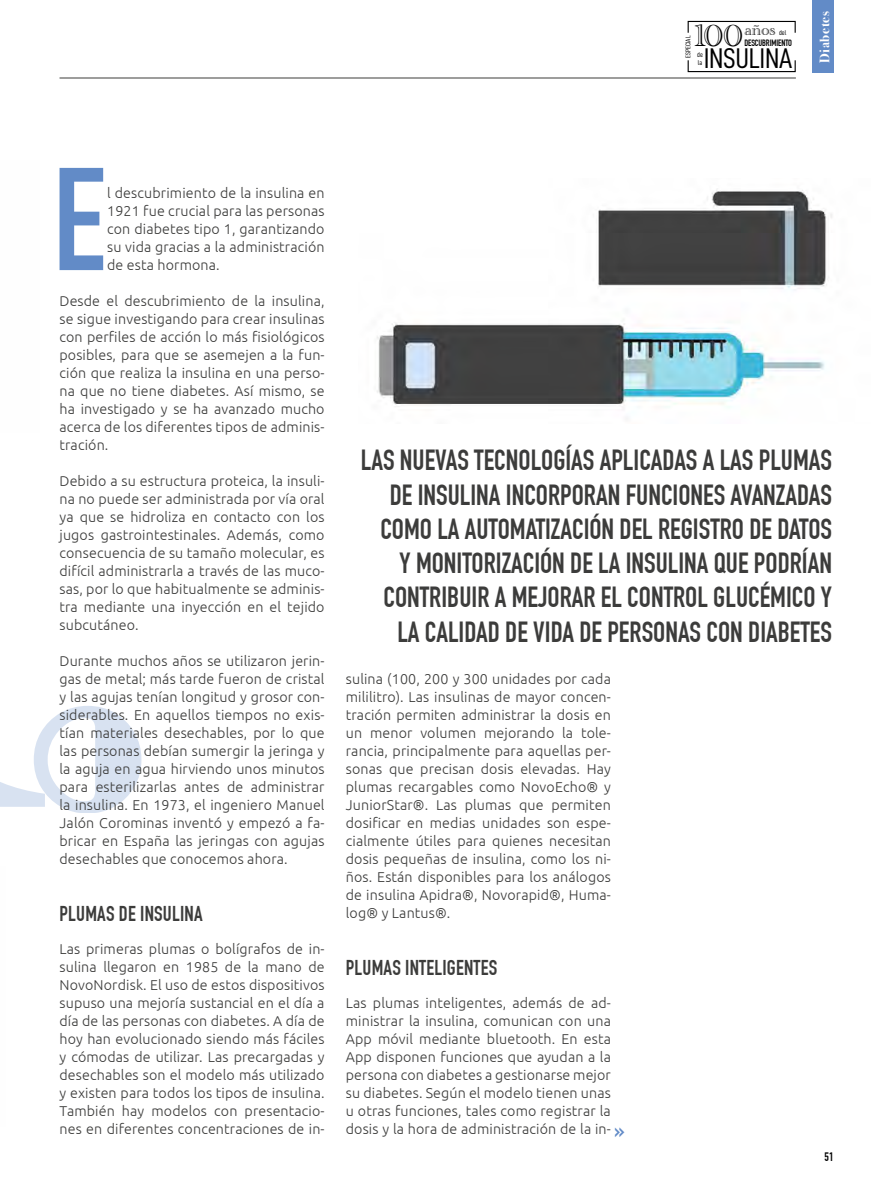
<style>
.page{position:relative;width:893px;height:1191px;background:#fff}
.page>*{position:absolute;margin:0;border:0;box-sizing:border-box;transform-origin:0 0}
.t1{font:861.3px "Academy Engraved Let Plain";color:#628bc7}
.t2{font:143.55px "DIN Engschrift Std";color:#628bc7}
.t3{font:31.8px "Academy Engraved Let Plain";color:#000}
.t4{font:28.5px/34.2px "DIN Engschrift Std";color:#3c3c3b;text-align:right}
.t5{font:28.5px "D DIN Condensed";letter-spacing:-.01em;color:#000}
.t6{font:23.85px "DIN Engschrift Std";color:#628bc7}
.t7{font:21px "DIN Engschrift Std";letter-spacing:.01em;color:#3c3c3b}
.t8{font:16.65px "Academy Engraved Let Plain";color:#000}
.t9{font:300 14.25px/18px "Ubuntu";letter-spacing:.01em;color:#3c3c3b;text-align:justify}
.t10{font:700 13.5px "Bodoni Svty Two ITCTT";letter-spacing:.04em;color:#fff}
.t11{font:12px "DIN Engschrift Std";color:#000}
.t12{font:9px "DIN Engschrift Std";letter-spacing:-.01em;color:#000}
.t13{font:6.9px/8.2px "D DIN Condensed";color:#000}
</style>
<div class="page">
<div style="left:812px;top:0;width:21px;height:72px;background:#628bc7"></div>
<svg style="left:687px;top:20px;width:109px;height:53px"></svg>
<hr style="left:60px;top:78px;width:736px;height:1px;background:#3c3c3b">
<img style="left:377px;top:190px;width:455px;height:218px">
<h3 class="t3" style="left:694px;top:11px;width:51px">100</h3>
<p class="t8" style="left:744px;top:18px;width:33px">años</p>
<p class="t13" style="left:779px;top:29px;width:9px">del</p>
<p class="t12" style="left:744px;top:37px;width:49px">DESCUBRIMIENTO</p>
<p class="t13" style="left:684px;top:58px;width:24px;rotate:-90deg">ESPECIAL</p>
<p class="t13" style="left:697px;top:50px;width:7px">de la</p>
<h3 class="t5" style="left:704px;top:43px;width:90px">INSULINA</h3>
<p class="t10" style="left:813px;top:63px;width:53px;rotate:-90deg">Diabetes</p>
<h2 class="t2" style="left:53px;top:135px;width:55px">E</h2>
<p class="t9" style="left:107px;top:184px;width:219px">l descubrimiento de la insulina en 1921 fue crucial para las personas con diabetes tipo 1, garantizando su vida gracias a la administración de esta hormona.</p>
<p class="t9" style="left:60px;top:292px;width:267px">Desde el descubrimiento de la insulina, se sigue investigando para crear insulinas con perfiles de acción lo más fisiológicos posibles, para que se asemejen a la fun&shy;ción que realiza la insulina en una perso&shy;na que no tiene diabetes. Así mismo, se ha investigado y se ha avanzado mucho acerca de los diferentes tipos de adminis&shy;tración.</p>
<p class="t9" style="left:60px;top:472px;width:267px">Debido a su estructura proteica, la insuli&shy;na no puede ser administrada por vía oral ya que se hidroliza en contacto con los jugos gastrointestinales. Además, como consecuencia de su tamaño molecular, es difícil administrarla a través de las muco&shy;sas, por lo que habitualmente se adminis&shy;tra mediante una inyección en el tejido subcutáneo.</p>
<p class="t9" style="left:60px;top:652px;width:267px">Durante muchos años se utilizaron jerin&shy;gas de metal; más tarde fueron de cristal y las agujas tenían longitud y grosor con&shy;siderables. En aquellos tiempos no exis&shy;tían materiales desechables, por lo que las personas debían sumergir la jeringa y la aguja en agua hirviendo unos minutos para esterilizarlas antes de administrar la insulina. En 1973, el ingeniero Manuel Jalón Corominas inventó y empezó a fa&shy;bricar en España las jeringas con agujas desechables que conocemos ahora.</p>
<h3 class="t7" style="left:60px;top:901px;width:145px">PLUMAS DE INSULINA</h3>
<p class="t9" style="left:60px;top:940px;width:267px">Las primeras plumas o bolígrafos de in&shy;sulina llegaron en 1985 de la mano de NovoNordisk. El uso de estos dispositivos supuso una mejoría sustancial en el día a día de las personas con diabetes. A día de hoy han evolucionado siendo más fáciles y cómodas de utilizar. Las precargadas y desechables son el modelo más utilizado y existen para todos los tipos de insulina.<br>También hay modelos con presentacio&shy;nes en diferentes concentraciones de in-</p>
<h1 class="t1" style="left:-8px;top:-116px;width:194px">.</h1>
<p class="t4" style="left:361px;top:443px;width:473px">LAS NUEVAS TECNOLOGÍAS APLICADAS A LAS PLUMAS DE INSULINA INCORPORAN FUNCIONES AVANZADAS COMO LA AUTOMATIZACIÓN DEL REGISTRO DE DATOS<br>Y MONITORIZACIÓN DE LA INSULINA QUE PODRÍAN CONTRIBUIR A MEJORAR EL CONTROL GLUCÉMICO Y LA CALIDAD DE VIDA DE PERSONAS CON DIABETES</p>
<p class="t9" style="left:346px;top:670px;width:267px">sulina (100, 200 y 300 unidades por cada mililitro). Las insulinas de mayor concen&shy;tración permiten administrar la dosis en un menor volumen mejorando la tole&shy;rancia, principalmente para aquellas per&shy;sonas que precisan dosis elevadas. Hay plumas recargables como NovoEcho® y JuniorStar®. Las plumas que permiten dosificar en medias unidades son espe&shy;cialmente útiles para quienes necesitan dosis pequeñas de insulina, como los ni&shy;ños. Están disponibles para los análogos de insulina Apidra®, Novorapid®, Huma&shy;log® y Lantus®.</p>
<h3 class="t7" style="left:346px;top:955px;width:153px">PLUMAS INTELIGENTES</h3>
<p class="t9" style="left:346px;top:994px;width:267px">Las plumas inteligentes, además de ad&shy;ministrar la insulina, comunican con una App móvil mediante bluetooth. En esta App disponen funciones que ayudan a la persona con diabetes a gestionarse mejor su diabetes. Según el modelo tienen unas u otras funciones, tales como registrar la dosis y la hora de administración de la in-</p>
<h3 class="t6" style="left:614px;top:1116px;width:12px">»</h3>
<p class="t11" style="left:824px;top:1149px;width:10px">51</p>
</div>
